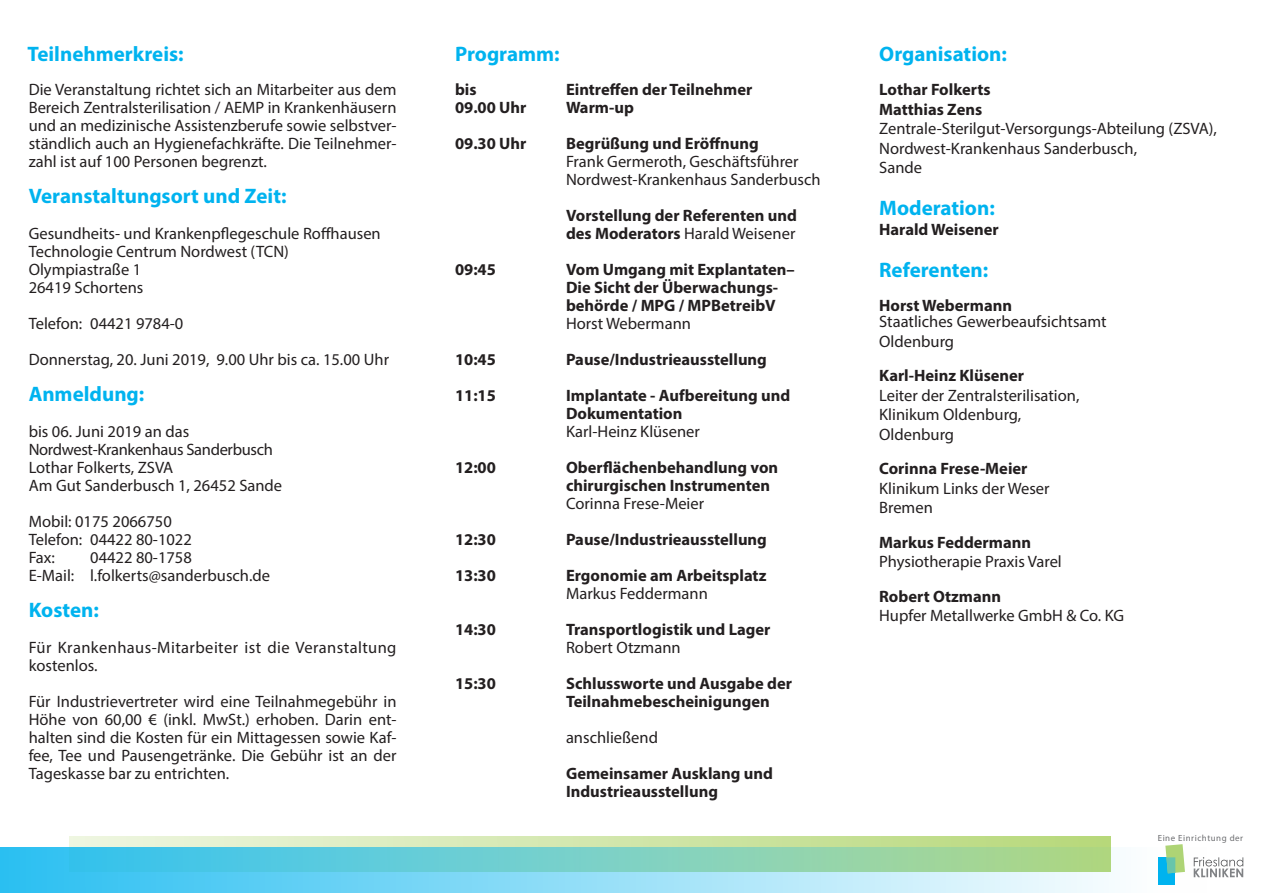
<style>
.page{position:relative;width:1263px;height:893px;background:#fff}
.page>*{position:absolute;margin:0;border:0;box-sizing:border-box;transform-origin:0 0}
.t1{font:700 21px "Myriad Pro";color:#00b3ef}
.text{font:16.5px/18px "Myriad Pro";color:#231f20}
.text-2{font:700 16.5px/18px "Myriad Pro";color:#231f20}
.text-3{font:16.5px/18px "Myriad Pro";letter-spacing:.025em;color:#231f20}
.text-4{font:16.5px "Myriad Pro";letter-spacing:-.02em;color:#231f20}
.t2{font:8.85px "Myriad Pro";letter-spacing:.06em;color:#6c6d70}
.s1{font-weight:700}
.s2{font-weight:400}
</style>
<div class="page">
<div style="left:69px;top:836px;width:1041px;height:35px;background:linear-gradient(to right,#eff6e1,#b7d87a)"></div>
<svg style="left:0;top:847px;width:1207px;height:46px;background:#87d7dd"></svg>
<div style="left:1158px;top:857px;width:17px;height:28px;background:#00b3ef"></div>
<svg style="left:1165px;top:844px;width:20px;height:30px"></svg>
<svg style="left:1194px;top:857px;width:49px;height:20px"></svg>
<p class="t1" style="left:28px;top:40px;width:158px">Teilnehmerkreis:</p>
<p class="t1" style="left:879px;top:40px;width:129px">Organisation:</p>
<p class="t1" style="left:455px;top:40px;width:106px">Programm:</p>
<p class="text" style="left:29px;top:80px;width:369px;text-align:justify">Die Veranstaltung richtet sich an Mitarbeiter aus dem Bereich Zentralsterilisation / AEMP in Krankenhäusern und an medizinische Assistenzberufe sowie selbstver&shy;ständlich auch an Hygienefachkräfte. Die Teilnehmer&shy;zahl ist auf 100 Personen begrenzt.</p>
<p class="t1" style="left:29px;top:183px;width:259px">Veranstaltungsort und Zeit:</p>
<p class="text" style="left:29px;top:224px;width:354px">Gesundheits- und Krankenpflegeschule Roffhausen</p>
<p class="text" style="left:29px;top:242px;width:262px">Technologie Centrum Nordwest (TCN)</p>
<p class="text" style="left:29px;top:260px;width:114px">Olympiastraße 1</p>
<p class="text" style="left:29px;top:278px;width:116px">26419 Schortens</p>
<p class="text" style="left:29px;top:314px;width:156px">Telefon: 04421 9784-0</p>
<p class="text" style="left:29px;top:350px;width:362px">Donnerstag, 20. Juni 2019, 9.00 Uhr bis ca. 15.00 Uhr</p>
<p class="t1" style="left:29px;top:381px;width:117px">Anmeldung:</p>
<p class="text" style="left:29px;top:422px;width:162px">bis 06. Juni 2019 an das</p>
<p class="text-4" style="left:29px;top:440px;width:246px">Nordwest-Krankenhaus Sanderbusch</p>
<p class="text" style="left:29px;top:458px;width:146px">Lothar Folkerts, ZSVA</p>
<p class="text" style="left:29px;top:476px;width:255px">Am Gut Sanderbusch 1, 26452 Sande</p>
<p class="text" style="left:29px;top:512px;width:145px">Mobil: 0175 2066750</p>
<p class="text" style="left:29px;top:530px;width:165px">Telefon: 04422 80-1022</p>
<p class="text" style="left:29px;top:548px;width:28px">Fax:</p>
<p class="text" style="left:90px;top:548px;width:103px">04422 80-1758</p>
<p class="text" style="left:29px;top:566px;width:243px">E-Mail: l.folkerts@sanderbusch.de</p>
<p class="t1" style="left:29px;top:597px;width:72px">Kosten:</p>
<p class="text-3" style="left:29px;top:638px;width:369px">Für Krankenhaus-Mitarbeiter ist die Veranstaltung kostenlos.</p>
<p class="text" style="left:29px;top:692px;width:369px;text-align:justify">Für Industrievertreter wird eine Teilnahmegebühr in Höhe von 60,00 € (inkl. MwSt.) erhoben. Darin ent&shy;halten sind die Kosten für ein Mittagessen sowie Kaf&shy;fee, Tee und Pausengetränke. Die Gebühr ist an der Tageskasse bar zu entrichten.</p>
<p class="text-2" style="left:455px;top:80px;width:23px">bis</p>
<p class="text-2" style="left:566px;top:80px;width:188px">Eintreffen der Teilnehmer</p>
<p class="text-2" style="left:455px;top:98px;width:73px">09.00 Uhr</p>
<p class="text-2" style="left:566px;top:98px;width:69px">Warm-up</p>
<p class="text-2" style="left:455px;top:134px;width:73px">09.30 Uhr</p>
<p class="text" style="left:566px;top:134px;width:256px"><span class="s1">Begrüßung und Eröffnung<br></span>Frank Germeroth, Geschäftsführer<br>Nordwest-Krankenhaus Sanderbusch</p>
<p class="text-2" style="left:566px;top:206px;width:232px">Vorstellung der Referenten und des Moderators <span class="s2">Harald Weisener</span></p>
<p class="text-2" style="left:455px;top:260px;width:42px">09:45</p>
<p class="text-2" style="left:566px;top:260px;width:230px">Vom Umgang mit Explantaten–</p>
<p class="text-2" style="left:566px;top:278px;width:214px">Die Sicht der Überwachungs&shy;behörde / MPG / MPBetreibV</p>
<p class="text" style="left:566px;top:314px;width:126px">Horst Webermann</p>
<p class="text-2" style="left:455px;top:350px;width:42px">10:45</p>
<p class="text-2" style="left:566px;top:350px;width:202px">Pause/Industrieausstellung</p>
<p class="text-2" style="left:455px;top:386px;width:42px">11:15</p>
<p class="text-2" style="left:566px;top:386px;width:226px">Implantate - Aufbereitung und<br>Dokumentation</p>
<p class="text" style="left:566px;top:422px;width:135px">Karl-Heinz Klüsener</p>
<p class="text-2" style="left:455px;top:458px;width:42px">12:00</p>
<p class="text-2" style="left:566px;top:458px;width:214px">Oberflächenbehandlung von chirurgischen Instrumenten</p>
<p class="text" style="left:566px;top:494px;width:140px">Corinna Frese-Meier</p>
<p class="text-2" style="left:455px;top:530px;width:42px">12:30</p>
<p class="text-2" style="left:566px;top:530px;width:202px">Pause/Industrieausstellung</p>
<p class="text-2" style="left:455px;top:566px;width:42px">13:30</p>
<p class="text-2" style="left:566px;top:566px;width:202px">Ergonomie am Arbeitsplatz</p>
<p class="text" style="left:566px;top:584px;width:143px">Markus Feddermann</p>
<p class="text-2" style="left:455px;top:620px;width:42px">14:30</p>
<p class="text-2" style="left:566px;top:620px;width:206px">Transportlogistik und Lager</p>
<p class="text" style="left:566px;top:638px;width:116px">Robert Otzmann</p>
<p class="text-2" style="left:455px;top:674px;width:42px">15:30</p>
<p class="text-2" style="left:566px;top:674px;width:227px">Schlussworte und Ausgabe der<br>Teilnahmebescheinigungen</p>
<p class="text" style="left:566px;top:728px;width:93px">anschließend</p>
<p class="text-2" style="left:566px;top:764px;width:209px">Gemeinsamer Ausklang und</p>
<p class="text-2" style="left:566px;top:782px;width:153px">Industrieausstellung</p>
<p class="text-2" style="left:879px;top:80px;width:113px">Lothar Folkerts</p>
<p class="text-2" style="left:879px;top:100px;width:105px">Matthias Zens</p>
<p class="text" style="left:879px;top:119px;width:339px">Zentrale-Sterilgut-Versorgungs-Abteilung (ZSVA),</p>
<p class="text" style="left:879px;top:139px;width:259px">Nordwest-Krankenhaus Sanderbusch,</p>
<p class="text" style="left:879px;top:158px;width:44px">Sande</p>
<p class="t1" style="left:879px;top:195px;width:117px">Moderation:</p>
<p class="text-2" style="left:879px;top:220px;width:121px">Harald Weisener</p>
<p class="t1" style="left:879px;top:256px;width:111px">Referenten:</p>
<p class="text-2" style="left:879px;top:296px;width:134px">Horst Webermann</p>
<p class="text" style="left:879px;top:311px;width:229px;line-height:19.5px">Staatliches Gewerbeaufsichtsamt<br>Oldenburg</p>
<p class="text-2" style="left:879px;top:366px;width:147px">Karl-Heinz Klüsener</p>
<p class="text" style="left:879px;top:386px;width:202px">Leiter der Zentralsterilisation,</p>
<p class="text" style="left:879px;top:405px;width:144px">Klinikum Oldenburg,</p>
<p class="text" style="left:879px;top:425px;width:76px">Oldenburg</p>
<p class="text-2" style="left:879px;top:459px;width:150px">Corinna Frese-Meier</p>
<p class="text" style="left:879px;top:479px;width:172px">Klinikum Links der Weser</p>
<p class="text" style="left:879px;top:498px;width:55px">Bremen</p>
<p class="text-2" style="left:879px;top:532px;width:153px">Markus Feddermann</p>
<p class="text" style="left:879px;top:552px;width:184px">Physiotherapie Praxis Varel</p>
<p class="text" style="left:879px;top:586px;width:246px;line-height:19.5px"><span class="s1">Robert Otzmann<br></span>Hupfer Metallwerke GmbH &amp; Co. KG</p>
<p class="t2" style="left:1158px;top:832px;width:87px">Eine Einrichtung der</p>
</div>
